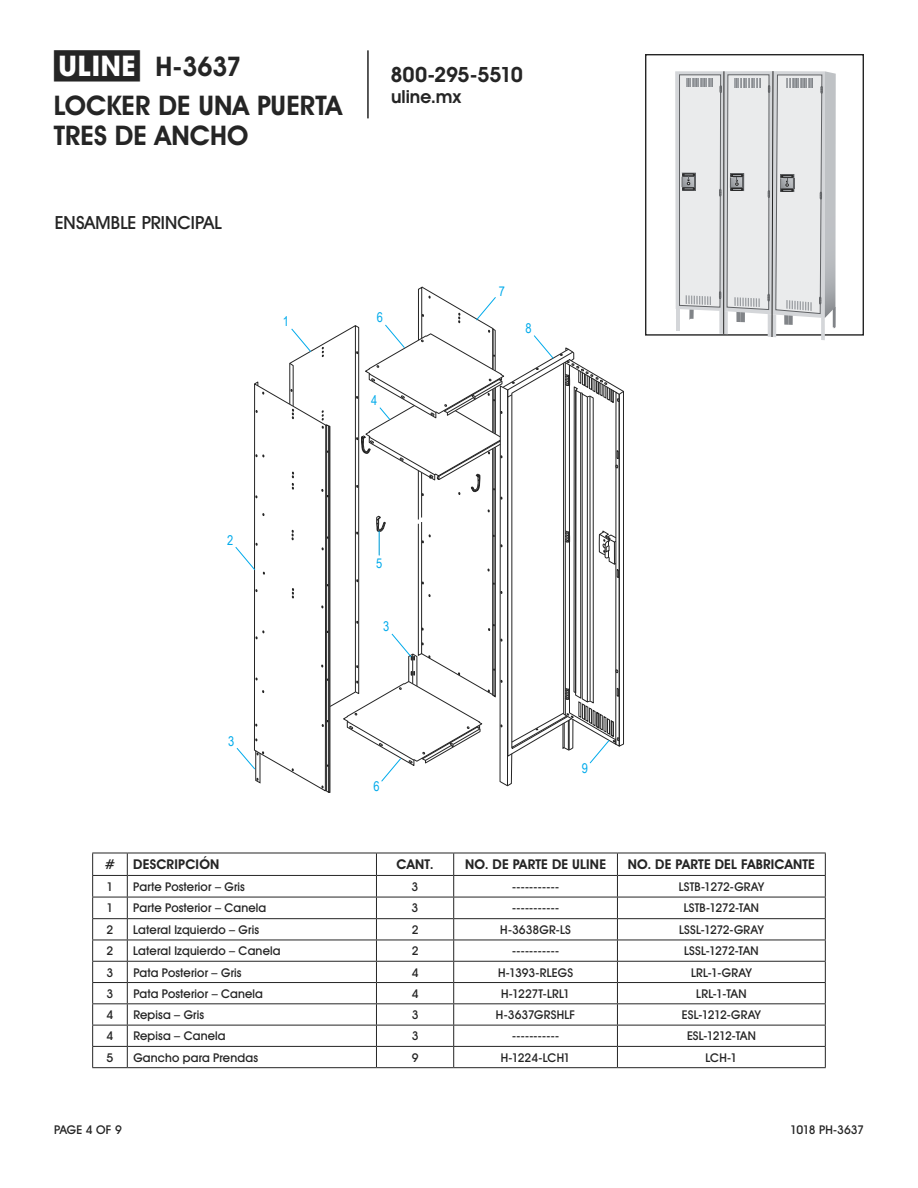
<style>
.page{position:relative;width:918px;height:1188px;background:#fff}
.page>*{position:absolute;margin:0;border:0;box-sizing:border-box;transform-origin:0 0}
.t1{font:700 27px/38.7px "Uline Two Knine";color:#252525}
.t2{font:700 21px "Uline Two Knine";letter-spacing:-.02em;color:#252525}
.t3{font:18px "Uline Two Knine";letter-spacing:.005em;color:#252525}
.t4{font:700 18px "Uline Two Knine";color:#252525}
.t5{font:700 13.5px "Uline Two Knine";letter-spacing:.015em;color:#252525}
.t6{font:13.5px "Arial Narrow";color:#00aaeb}
.t7{font:12px "Uline Two Knine";letter-spacing:.01em;color:#252525}
.t8{font:12px "Uline Two Knine";letter-spacing:-.01em;color:#252525}
.t9{font:12px "Uline Two Knine";letter-spacing:-.05em;color:#252525}
.t10{font:12px "Uline Two Knine";letter-spacing:-.015em;color:#252525}
.s1{font-size:28.5px}
</style>
<div class="page">
<hr style="left:367px;top:50px;width:2px;height:68px;background:#252525">
<div style="left:645px;top:54px;width:219px;height:282px;border:1px solid #252525"></div>
<hr style="left:92px;top:853px;width:35px;height:1px;background:#252525">
<hr style="left:127px;top:853px;width:249px;height:1px;background:#252525">
<hr style="left:376px;top:853px;width:78px;height:1px;background:#252525">
<hr style="left:454px;top:853px;width:163px;height:1px;background:#252525">
<hr style="left:617px;top:853px;width:209px;height:1px;background:#252525">
<hr style="left:92px;top:897px;width:35px;height:1px;background:#252525">
<hr style="left:127px;top:897px;width:249px;height:1px;background:#252525">
<hr style="left:376px;top:897px;width:78px;height:1px;background:#252525">
<hr style="left:454px;top:897px;width:163px;height:1px;background:#252525">
<hr style="left:617px;top:897px;width:209px;height:1px;background:#252525">
<hr style="left:92px;top:918px;width:35px;height:1px;background:#252525">
<hr style="left:127px;top:918px;width:249px;height:1px;background:#252525">
<hr style="left:376px;top:918px;width:78px;height:1px;background:#252525">
<hr style="left:454px;top:918px;width:163px;height:1px;background:#252525">
<hr style="left:617px;top:918px;width:209px;height:1px;background:#252525">
<hr style="left:92px;top:940px;width:35px;height:1px;background:#252525">
<hr style="left:127px;top:940px;width:249px;height:1px;background:#252525">
<hr style="left:376px;top:940px;width:78px;height:1px;background:#252525">
<hr style="left:454px;top:940px;width:163px;height:1px;background:#252525">
<hr style="left:617px;top:940px;width:209px;height:1px;background:#252525">
<hr style="left:92px;top:961px;width:35px;height:1px;background:#252525">
<hr style="left:127px;top:961px;width:249px;height:1px;background:#252525">
<hr style="left:376px;top:961px;width:78px;height:1px;background:#252525">
<hr style="left:454px;top:961px;width:163px;height:1px;background:#252525">
<hr style="left:617px;top:961px;width:209px;height:1px;background:#252525">
<hr style="left:92px;top:982px;width:35px;height:1px;background:#252525">
<hr style="left:127px;top:982px;width:249px;height:1px;background:#252525">
<hr style="left:376px;top:982px;width:78px;height:1px;background:#252525">
<hr style="left:454px;top:982px;width:163px;height:1px;background:#252525">
<hr style="left:617px;top:982px;width:209px;height:1px;background:#252525">
<hr style="left:92px;top:1003px;width:35px;height:1px;background:#252525">
<hr style="left:127px;top:1003px;width:249px;height:1px;background:#252525">
<hr style="left:376px;top:1003px;width:78px;height:1px;background:#252525">
<hr style="left:454px;top:1003px;width:163px;height:1px;background:#252525">
<hr style="left:617px;top:1003px;width:209px;height:1px;background:#252525">
<hr style="left:92px;top:1025px;width:35px;height:1px;background:#252525">
<hr style="left:127px;top:1025px;width:249px;height:1px;background:#252525">
<hr style="left:376px;top:1025px;width:78px;height:1px;background:#252525">
<hr style="left:454px;top:1025px;width:163px;height:1px;background:#252525">
<hr style="left:617px;top:1025px;width:209px;height:1px;background:#252525">
<hr style="left:92px;top:1046px;width:35px;height:1px;background:#252525">
<svg style="left:92px;top:853px;width:1px;height:214px"></svg>
<hr style="left:127px;top:1046px;width:249px;height:1px;background:#252525">
<svg style="left:127px;top:853px;width:1px;height:214px"></svg>
<hr style="left:376px;top:1046px;width:78px;height:1px;background:#252525">
<svg style="left:376px;top:853px;width:1px;height:214px"></svg>
<hr style="left:454px;top:1046px;width:163px;height:1px;background:#252525">
<svg style="left:453px;top:853px;width:1px;height:214px"></svg>
<hr style="left:617px;top:1046px;width:209px;height:1px;background:#252525">
<svg style="left:617px;top:853px;width:1px;height:214px"></svg>
<svg style="left:825px;top:853px;width:1px;height:214px"></svg>
<hr style="left:92px;top:1067px;width:35px;height:1px;background:#252525">
<hr style="left:127px;top:1067px;width:249px;height:1px;background:#252525">
<hr style="left:376px;top:1067px;width:78px;height:1px;background:#252525">
<hr style="left:454px;top:1067px;width:163px;height:1px;background:#252525">
<hr style="left:617px;top:1067px;width:209px;height:1px;background:#252525">
<hr style="left:92px;top:875px;width:35px;height:1px;background:#252525">
<hr style="left:127px;top:875px;width:249px;height:1px;background:#252525">
<hr style="left:376px;top:875px;width:78px;height:1px;background:#252525">
<hr style="left:454px;top:875px;width:163px;height:1px;background:#252525">
<hr style="left:617px;top:875px;width:209px;height:1px;background:#252525">
<hr style="left:821px;top:318px;width:4px;height:22px;background:#d4d6d9">
<svg style="left:675px;top:71px;width:161px;height:266px;background:#d8d9da"></svg>
<svg style="left:235px;top:287px;width:389px;height:506px"></svg>
<h1 class="t1" style="left:54px;top:47px;width:290px"><span class="s1">π</span> H-3637<br>LOCKER DE UNA PUERTA</h1>
<h1 class="t1" style="left:54px;top:116px;width:196px">TRES DE ANCHO</h1>
<h2 class="t2" style="left:390px;top:62px;width:134px">800-295-5510</h2>
<h3 class="t4" style="left:391px;top:86px;width:71px">uline.mx</h3>
<h3 class="t3" style="left:55px;top:212px;width:169px">ENSAMBLE PRINCIPAL</h3>
<p class="t6" style="left:283px;top:312px;width:8px">1</p>
<p class="t6" style="left:377px;top:308px;width:8px">6</p>
<p class="t6" style="left:371px;top:390px;width:8px">4</p>
<p class="t6" style="left:499px;top:281px;width:8px">7</p>
<p class="t6" style="left:525px;top:318px;width:8px">8</p>
<p class="t6" style="left:227px;top:530px;width:8px">2</p>
<p class="t6" style="left:228px;top:731px;width:8px">3</p>
<p class="t6" style="left:376px;top:553px;width:8px">5</p>
<p class="t6" style="left:383px;top:617px;width:8px">3</p>
<p class="t6" style="left:374px;top:777px;width:8px">6</p>
<p class="t6" style="left:582px;top:758px;width:8px">9</p>
<p class="t5" style="left:105px;top:856px;width:12px">#</p>
<p class="t5" style="left:133px;top:856px;width:88px">DESCRIPCIÓN</p>
<p class="t5" style="left:397px;top:856px;width:39px">CANT.</p>
<p class="t5" style="left:465px;top:856px;width:143px">NO. DE PARTE DE ULINE</p>
<p class="t5" style="left:628px;top:856px;width:189px">NO. DE PARTE DEL FABRICANTE</p>
<p class="t7" style="left:107px;top:879px;width:8px">1</p>
<p class="t7" style="left:133px;top:879px;width:113px">Parte Posterior – Gris</p>
<p class="t7" style="left:412px;top:879px;width:8px">3</p>
<p class="t7" style="left:512px;top:879px;width:48px">-----------</p>
<p class="t7" style="left:679px;top:879px;width:87px">LSTB-1272-GRAY</p>
<p class="t7" style="left:107px;top:901px;width:8px">1</p>
<p class="t7" style="left:133px;top:901px;width:135px">Parte Posterior – Canela</p>
<p class="t7" style="left:412px;top:901px;width:8px">3</p>
<p class="t7" style="left:512px;top:901px;width:48px">-----------</p>
<p class="t7" style="left:684px;top:901px;width:77px">LSTB-1272-TAN</p>
<p class="t7" style="left:107px;top:922px;width:8px">2</p>
<p class="t7" style="left:133px;top:922px;width:127px">Lateral Izquierdo – Gris</p>
<p class="t7" style="left:412px;top:922px;width:8px">2</p>
<p class="t7" style="left:500px;top:922px;width:72px">H-3638GR-LS</p>
<p class="t7" style="left:679px;top:922px;width:86px">LSSL-1272-GRAY</p>
<p class="t7" style="left:107px;top:944px;width:8px">2</p>
<p class="t7" style="left:133px;top:944px;width:149px">Lateral Izquierdo – Canela</p>
<p class="t7" style="left:412px;top:944px;width:8px">2</p>
<p class="t7" style="left:512px;top:944px;width:48px">-----------</p>
<p class="t7" style="left:684px;top:944px;width:76px">LSSL-1272-TAN</p>
<p class="t7" style="left:107px;top:965px;width:8px">3</p>
<p class="t7" style="left:133px;top:965px;width:110px">Pata Posterior – Gris</p>
<p class="t7" style="left:412px;top:965px;width:8px">4</p>
<p class="t7" style="left:498px;top:965px;width:76px">H-1393-RLEGS</p>
<p class="t7" style="left:691px;top:965px;width:62px">LRL-1-GRAY</p>
<p class="t7" style="left:107px;top:986px;width:8px">3</p>
<p class="t7" style="left:133px;top:986px;width:131px">Pata Posterior – Canela</p>
<p class="t7" style="left:412px;top:986px;width:8px">4</p>
<p class="t7" style="left:501px;top:986px;width:70px">H-1227T-LRL1</p>
<p class="t7" style="left:696px;top:986px;width:52px">LRL-1-TAN</p>
<p class="t7" style="left:107px;top:1007px;width:8px">4</p>
<p class="t7" style="left:133px;top:1007px;width:72px">Repisa – Gris</p>
<p class="t7" style="left:412px;top:1007px;width:8px">3</p>
<p class="t7" style="left:496px;top:1007px;width:81px">H-3637GRSHLF</p>
<p class="t8" style="left:682px;top:1007px;width:80px">ESL-1212-GRAY</p>
<p class="t7" style="left:107px;top:1029px;width:8px">4</p>
<p class="t7" style="left:133px;top:1029px;width:94px">Repisa – Canela</p>
<p class="t7" style="left:412px;top:1029px;width:8px">3</p>
<p class="t7" style="left:512px;top:1029px;width:48px">-----------</p>
<p class="t8" style="left:687px;top:1029px;width:70px">ESL-1212-TAN</p>
<p class="t7" style="left:107px;top:1050px;width:8px">5</p>
<p class="t7" style="left:133px;top:1050px;width:126px">Gancho para Prendas</p>
<p class="t7" style="left:412px;top:1050px;width:8px">9</p>
<p class="t10" style="left:501px;top:1050px;width:71px">H-1224-LCH1</p>
<p class="t7" style="left:706px;top:1050px;width:33px">LCH-1</p>
<p class="t7" style="left:54px;top:1122px;width:69px">PAGE 4 OF 9</p>
<p class="t9" style="left:790px;top:1122px;width:75px">1018 PH-3637</p>
</div>
